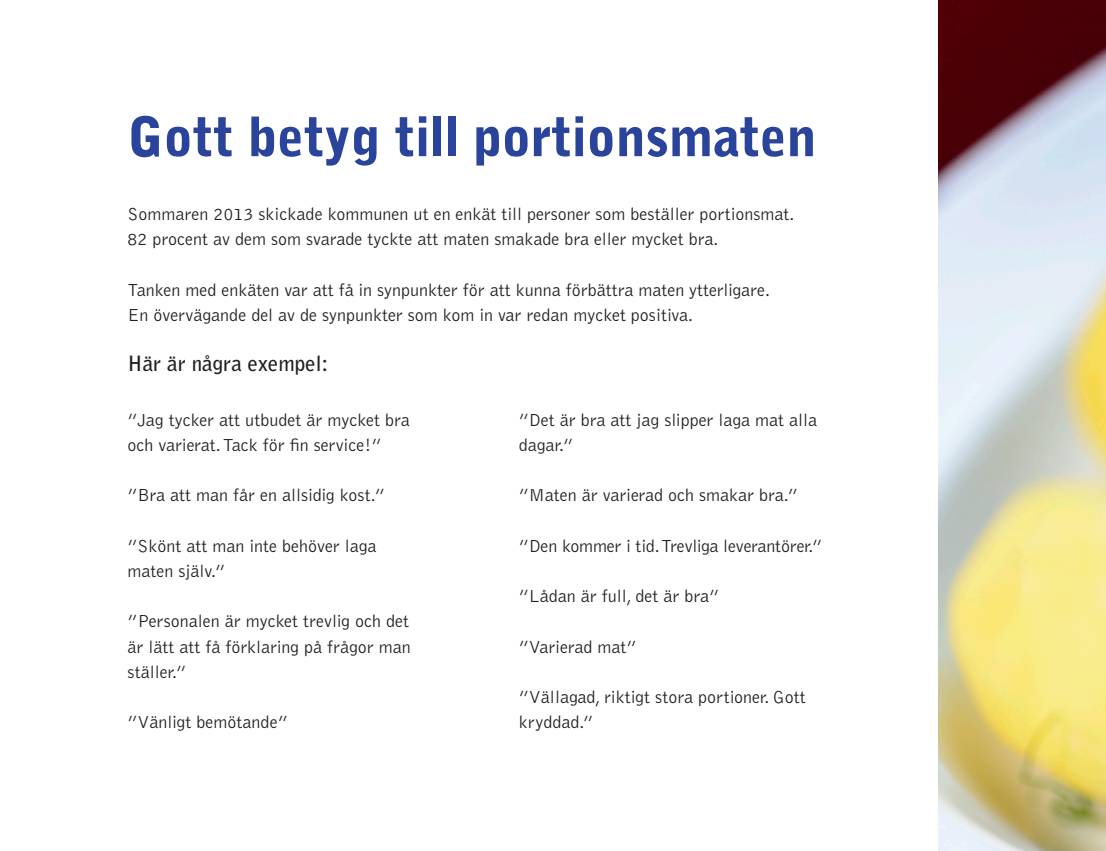
<style>
.page{position:relative;width:1106px;height:851px;background:#fff}
.page>*{position:absolute;margin:0;border:0;box-sizing:border-box;transform-origin:0 0}
.t1{font:900 54px "Bell Gothic";letter-spacing:-.01em;color:#2a439b}
.t2{font:700 21px "Bell Gothic";color:#231f20}
.t3{font:300 18px/25.2px "Bell Gothic";color:#231f20}
</style>
<div class="page">
<img style="left:938px;top:0;width:168px;height:850px">
<p class="t1" style="left:128px;top:105px;width:690px">Gott betyg till portionsmaten</p>
<p class="t3" style="left:128px;top:202px;width:668px">Sommaren 2013 skickade kommunen ut en enkät till personer som beställer portionsmat.</p>
<p class="t3" style="left:128px;top:227px;width:592px">82 procent av dem som svarade tyckte att maten smakade bra eller mycket bra.</p>
<p class="t3" style="left:128px;top:277px;width:644px">Tanken med enkäten var att få in synpunkter för att kunna förbättra maten ytterligare.</p>
<p class="t3" style="left:128px;top:303px;width:567px">En övervägande del av de synpunkter som kom in var redan mycket positiva.</p>
<p class="t2" style="left:128px;top:351px;width:202px">Här är några exempel:</p>
<p class="t3" style="left:128px;top:407px;width:284px">”Jag tycker att utbudet är mycket bra och varierat. Tack för fin service!”</p>
<p class="t3" style="left:128px;top:483px;width:259px">”Bra att man får en allsidig kost.”</p>
<p class="t3" style="left:128px;top:533px;width:250px">”Skönt att man inte behöver laga</p>
<p class="t3" style="left:128px;top:558px;width:99px">maten själv.”</p>
<p class="t3" style="left:128px;top:609px;width:285px;text-align:justify">”Personalen är mycket trevlig och det är lätt att få förklaring på frågor man ställer.”</p>
<p class="t3" style="left:128px;top:710px;width:162px">”Vänligt bemötande”</p>
<p class="t3" style="left:519px;top:407px;width:299px">”Det är bra att jag slipper laga mat alla dagar.”</p>
<p class="t3" style="left:519px;top:483px;width:280px">”Maten är varierad och smakar bra.”</p>
<p class="t3" style="left:519px;top:533px;width:305px">”Den kommer i tid. Trevliga leverantörer.”</p>
<p class="t3" style="left:519px;top:584px;width:202px">”Lådan är full, det är bra”</p>
<p class="t3" style="left:519px;top:634px;width:119px">”Varierad mat”</p>
<p class="t3" style="left:519px;top:684px;width:288px">”Vällagad, riktigt stora portioner. Gott kryddad.”</p>
</div>
